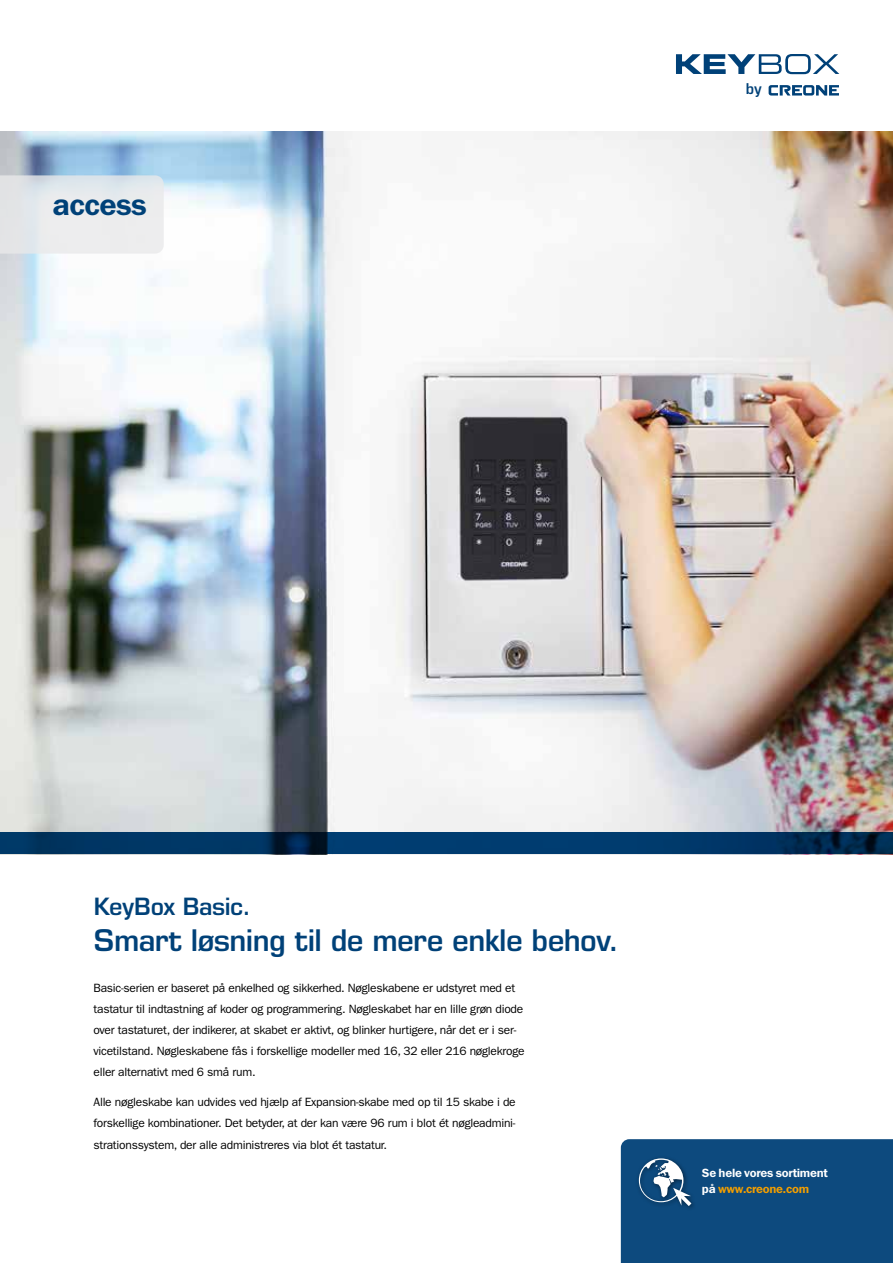
<style>
.page{position:relative;width:893px;height:1263px;background:#fff}
.page>*{position:absolute;margin:0;border:0;box-sizing:border-box;transform-origin:0 0}
.t1{font:600 30px "Eurostile LT Pro";letter-spacing:-.02em;color:#004178}
.t2{font:30px "Franklin Gothic Demi ITC";letter-spacing:-.02em;color:#004178}
.t3{font:600 24px "Eurostile LT Pro";letter-spacing:-.02em;color:#004178}
.t4{font:600 15px "Eurostile LT Pro";color:#004178}
.t5{font:12px/21px "ITC Franklin Gothic Std";letter-spacing:-.02em;color:#000}
.t6{font:12px/16.5px "Franklin Gothic Demi ITC";letter-spacing:-.02em;color:#fff}
.s1{color:#f49f00}
</style>
<div class="page">
<img style="left:0;top:132px;width:893px;height:701px">
<svg style="left:769px;top:85px;width:70px;height:11px"></svg>
<svg style="left:676px;top:54px;width:163px;height:20px"></svg>
<div style="left:621px;top:1139px;width:272px;height:124px;background:#0d4a7e"></div>
<svg style="left:0;top:833px;width:893px;height:21px;background:#003462"></svg>
<svg style="left:0;top:175px;width:164px;height:79px;background:#e6e9eb"></svg>
<h1 class="t2" style="left:52px;top:187px;width:96px">access</h1>
<p class="t4" style="left:746px;top:80px;width:17px">by</p>
<h2 class="t3" style="left:94px;top:891px;width:159px">KeyBox Basic.</h2>
<h1 class="t1" style="left:94px;top:922px;width:527px">Smart løsning til de mere enkle behov.</h1>
<p class="t5" style="left:94px;top:978px;width:433px">Basic-serien er baseret på enkelhed og sikkerhed. Nøgleskabene er udstyret med et tastatur til indtastning af koder og programmering. Nøgleskabet har en lille grøn diode over tastaturet, der indikerer, at skabet er aktivt, og blinker hurtigere, når det er i ser&shy;vicetilstand. Nøgleskabene fås i forskellige modeller med 16, 32 eller 216 nøglekroge eller alternativt med 6 små rum.</p>
<p class="t5" style="left:94px;top:1092px;width:424px;text-align:justify">Alle nøgleskabe kan udvides ved hjælp af Expansion-skabe med op til 15 skabe i de forskellige kombinationer. Det betyder, at der kan være 96 rum i blot ét nøgleadmini&shy;strationssystem, der alle administreres via blot ét tastatur.</p>
<p class="t6" style="left:702px;top:1164px;width:128px">Se hele vores sortiment på <span class="s1">www.creone.com</span></p>
</div>
